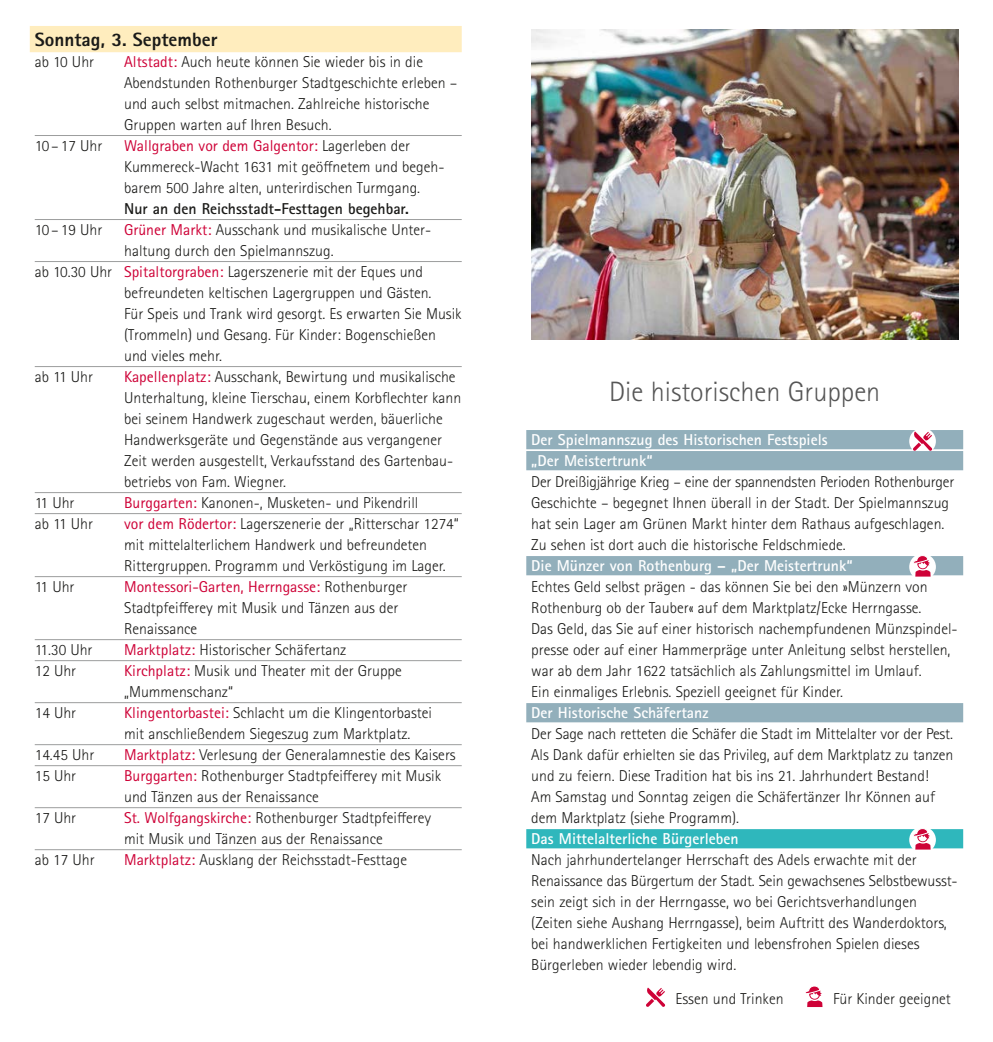
<style>
.page{position:relative;width:993px;height:1042px;background:#fff}
.page>*{position:absolute;margin:0;border:0;box-sizing:border-box;transform-origin:0 0}
.t1{font:300 28px "Rotis Sans Serif Pro";color:#565656}
.t2{font:800 19.25px "Rotis Sans Serif Pro";color:#1a1a18}
.t3{font:300 15.75px/21px "Rotis Sans Serif Pro";color:#1a1a18}
.t4{font:700 15.75px/21px "Rotis Sans Serif Pro";color:#fff}
.t5{font:700 15.75px "Rotis Sans Serif Pro";color:#1a1a18}
.s1{font-weight:400;color:#ce0237}
</style>
<div class="page">
<img style="left:531px;top:30px;width:426px;height:310px">
<div style="left:30px;top:26px;width:431px;height:26px;background:#ffedbe"></div>
<hr style="left:35px;top:135px;width:426px;height:1px;background:#9c9d9d">
<hr style="left:35px;top:219px;width:426px;height:1px;background:#9c9d9d">
<hr style="left:35px;top:261px;width:426px;height:1px;background:#9c9d9d">
<hr style="left:35px;top:366px;width:426px;height:1px;background:#9c9d9d">
<hr style="left:35px;top:492px;width:426px;height:1px;background:#9c9d9d">
<hr style="left:35px;top:513px;width:426px;height:1px;background:#9c9d9d">
<hr style="left:35px;top:576px;width:426px;height:1px;background:#9c9d9d">
<hr style="left:35px;top:639px;width:426px;height:1px;background:#9c9d9d">
<hr style="left:35px;top:660px;width:426px;height:1px;background:#9c9d9d">
<hr style="left:35px;top:702px;width:426px;height:1px;background:#9c9d9d">
<hr style="left:35px;top:744px;width:426px;height:1px;background:#9c9d9d">
<hr style="left:35px;top:765px;width:426px;height:1px;background:#9c9d9d">
<hr style="left:35px;top:807px;width:426px;height:1px;background:#9c9d9d">
<hr style="left:35px;top:849px;width:426px;height:1px;background:#9c9d9d">
<div style="left:526px;top:430px;width:436px;height:19px;background:#92afbb"></div>
<div style="left:526px;top:451px;width:436px;height:19px;background:#92afbb"></div>
<div style="left:526px;top:556px;width:436px;height:19px;background:#92afbb"></div>
<div style="left:526px;top:703px;width:436px;height:19px;background:#92afbb"></div>
<div style="left:526px;top:829px;width:436px;height:19px;background:#2fb7bc"></div>
<svg style="left:908px;top:553px;width:27px;height:27px"></svg>
<svg style="left:912px;top:554px;width:18px;height:22px"></svg>
<svg style="left:908px;top:826px;width:27px;height:27px"></svg>
<svg style="left:912px;top:827px;width:18px;height:22px"></svg>
<svg style="left:908px;top:430px;width:27px;height:21px"></svg>
<svg style="left:805px;top:986px;width:17px;height:21px"></svg>
<svg style="left:646px;top:988px;width:19px;height:19px"></svg>
<p class="t2" style="left:35px;top:27px;width:184px">Sonntag, 3. September</p>
<p class="t3" style="left:35px;top:51px;width:61px">ab 10 Uhr</p>
<p class="t3" style="left:124px;top:51px;width:335px"><span class="s1">Altstadt:</span> Auch heute können Sie wieder bis in die Abendstunden Rothenburger Stadtgeschichte erleben – und auch selbst mitmachen. Zahlreiche historische Gruppen warten auf Ihren Besuch.</p>
<p class="t3" style="left:35px;top:135px;width:69px">10 – 17 Uhr</p>
<p class="t3" style="left:124px;top:135px;width:320px"><span class="s1">Wallgraben vor dem Galgentor:</span> Lagerleben der<br>Kummereck-Wacht 1631 mit geöffnetem und begeh&shy;barem 500 Jahre alten, unterirdischen Turmgang.</p>
<p class="t5" style="left:124px;top:198px;width:286px">Nur an den Reichsstadt-Festtagen begehbar.</p>
<p class="t3" style="left:35px;top:219px;width:69px">10 – 19 Uhr</p>
<p class="t3" style="left:124px;top:219px;width:307px"><span class="s1">Grüner Markt:</span> Ausschank und musikalische Unter-</p>
<p class="t3" style="left:124px;top:240px;width:211px">haltung durch den Spielmannszug.</p>
<p class="t3" style="left:35px;top:261px;width:390px">ab 10.30 Uhr <span class="s1">Spitaltorgraben:</span> Lagerszenerie mit der Eques und</p>
<p class="t3" style="left:124px;top:282px;width:309px">befreundeten keltischen Lagergruppen und Gästen.</p>
<p class="t3" style="left:124px;top:303px;width:339px">Für Speis und Trank wird gesorgt. Es erwarten Sie Musik</p>
<p class="t3" style="left:124px;top:324px;width:313px">(Trommeln) und Gesang. Für Kinder: Bogenschießen</p>
<p class="t3" style="left:124px;top:345px;width:99px">und vieles mehr.</p>
<p class="t3" style="left:35px;top:366px;width:60px">ab 11 Uhr</p>
<p class="t3" style="left:124px;top:366px;width:338px"><span class="s1">Kapellenplatz:</span> Ausschank, Bewirtung und musikalische Unterhaltung, kleine Tierschau, einem Korbflechter kann bei seinem Handwerk zugeschaut werden, bäuerliche Handwerksgeräte und Gegenstände aus vergangener Zeit werden ausgestellt, Verkaufsstand des Gartenbau&shy;betriebs von Fam. Wiegner.</p>
<p class="t3" style="left:35px;top:492px;width:41px">11 Uhr</p>
<p class="t3" style="left:124px;top:492px;width:295px"><span class="s1">Burggarten:</span> Kanonen-, Musketen- und Pikendrill</p>
<p class="t3" style="left:35px;top:513px;width:60px">ab 11 Uhr</p>
<p class="t3" style="left:124px;top:513px;width:336px"><span class="s1">vor dem Rödertor:</span> Lagerszenerie der „Ritterschar 1274“ mit mittelalterlichem Handwerk und befreundeten<br>Rittergruppen. Programm und Verköstigung im Lager.</p>
<p class="t3" style="left:35px;top:576px;width:41px">11 Uhr</p>
<p class="t3" style="left:124px;top:576px;width:285px"><span class="s1">Montessori-Garten, Herrngasse:</span> Rothenburger<br>Stadtpfeifferey mit Musik und Tänzen aus der<br>Renaissance</p>
<p class="t3" style="left:35px;top:639px;width:59px">11.30 Uhr</p>
<p class="t3" style="left:124px;top:639px;width:224px"><span class="s1">Marktplatz:</span> Historischer Schäfertanz</p>
<p class="t3" style="left:35px;top:660px;width:43px">12 Uhr</p>
<p class="t3" style="left:124px;top:660px;width:279px"><span class="s1">Kirchplatz:</span> Musik und Theater mit der Gruppe „Mummenschanz“</p>
<p class="t3" style="left:35px;top:702px;width:43px">14 Uhr</p>
<p class="t3" style="left:124px;top:702px;width:309px"><span class="s1">Klingentorbastei:</span> Schlacht um die Klingentorbastei mit anschließendem Siegeszug zum Marktplatz.</p>
<p class="t3" style="left:35px;top:744px;width:61px">14.45 Uhr</p>
<p class="t3" style="left:124px;top:744px;width:333px"><span class="s1">Marktplatz:</span> Verlesung der Generalamnestie des Kaisers</p>
<p class="t3" style="left:35px;top:765px;width:43px">15 Uhr</p>
<p class="t3" style="left:124px;top:765px;width:318px"><span class="s1">Burggarten:</span> Rothenburger Stadtpfeifferey mit Musik und Tänzen aus der Renaissance</p>
<p class="t3" style="left:35px;top:807px;width:43px">17 Uhr</p>
<p class="t3" style="left:124px;top:807px;width:308px"><span class="s1">St. Wolfgangskirche:</span> Rothenburger Stadtpfeifferey mit Musik und Tänzen aus der Renaissance</p>
<p class="t3" style="left:35px;top:849px;width:61px">ab 17 Uhr</p>
<p class="t3" style="left:124px;top:849px;width:284px"><span class="s1">Marktplatz:</span> Ausklang der Reichsstadt-Festtage</p>
<h1 class="t1" style="left:609px;top:376px;width:272px">Die historischen Gruppen</h1>
<p class="t4" style="left:531px;top:429px;width:298px">Der Spielmannszug des Historischen Festspiels „Der Meistertrunk“</p>
<p class="t3" style="left:531px;top:471px;width:424px">Der Dreißigjährige Krieg – eine der spannendsten Perioden Rothenburger Geschichte – begegnet Ihnen überall in der Stadt. Der Spielmannszug hat sein Lager am Grünen Markt hinter dem Rathaus aufgeschlagen.<br>Zu sehen ist dort auch die historische Feldschmiede.</p>
<p class="t4" style="left:531px;top:555px;width:322px">Die Münzer von Rothenburg – „Der Meistertrunk“</p>
<p class="t3" style="left:531px;top:576px;width:428px">Echtes Geld selbst prägen - das können Sie bei den »Münzern von Rothenburg ob der Tauber« auf dem Marktplatz/Ecke Herrngasse.<br>Das Geld, das Sie auf einer historisch nachempfundenen Münzspindel&shy;presse oder auf einer Hammerpräge unter Anleitung selbst herstellen, war ab dem Jahr 1622 tatsächlich als Zahlungsmittel im Umlauf.<br>Ein einmaliges Erlebnis. Speziell geeignet für Kinder.</p>
<p class="t4" style="left:531px;top:702px;width:179px">Der Historische Schäfertanz</p>
<p class="t3" style="left:531px;top:723px;width:423px">Der Sage nach retteten die Schäfer die Stadt im Mittelalter vor der Pest.<br>Als Dank dafür erhielten sie das Privileg, auf dem Marktplatz zu tanzen und zu feiern. Diese Tradition hat bis ins 21. Jahrhundert Bestand!<br>Am Samstag und Sonntag zeigen die Schäfertänzer Ihr Können auf dem Marktplatz (siehe Programm).</p>
<p class="t4" style="left:531px;top:828px;width:209px">Das Mittelalterliche Bürgerleben</p>
<p class="t3" style="left:531px;top:849px;width:426px">Nach jahrhundertelanger Herrschaft des Adels erwachte mit der Renaissance das Bürgertum der Stadt. Sein gewachsenes Selbstbewusst&shy;sein zeigt sich in der Herrngasse, wo bei Gerichtsverhandlungen (Zeiten siehe Aushang Herrngasse), beim Auftritt des Wanderdoktors, bei handwerklichen Fertigkeiten und lebensfrohen Spielen dieses Bürgerleben wieder lebendig wird.</p>
<p class="t3" style="left:675px;top:988px;width:110px">Essen und Trinken</p>
<p class="t3" style="left:832px;top:988px;width:119px">Für Kinder geeignet</p>
</div>
